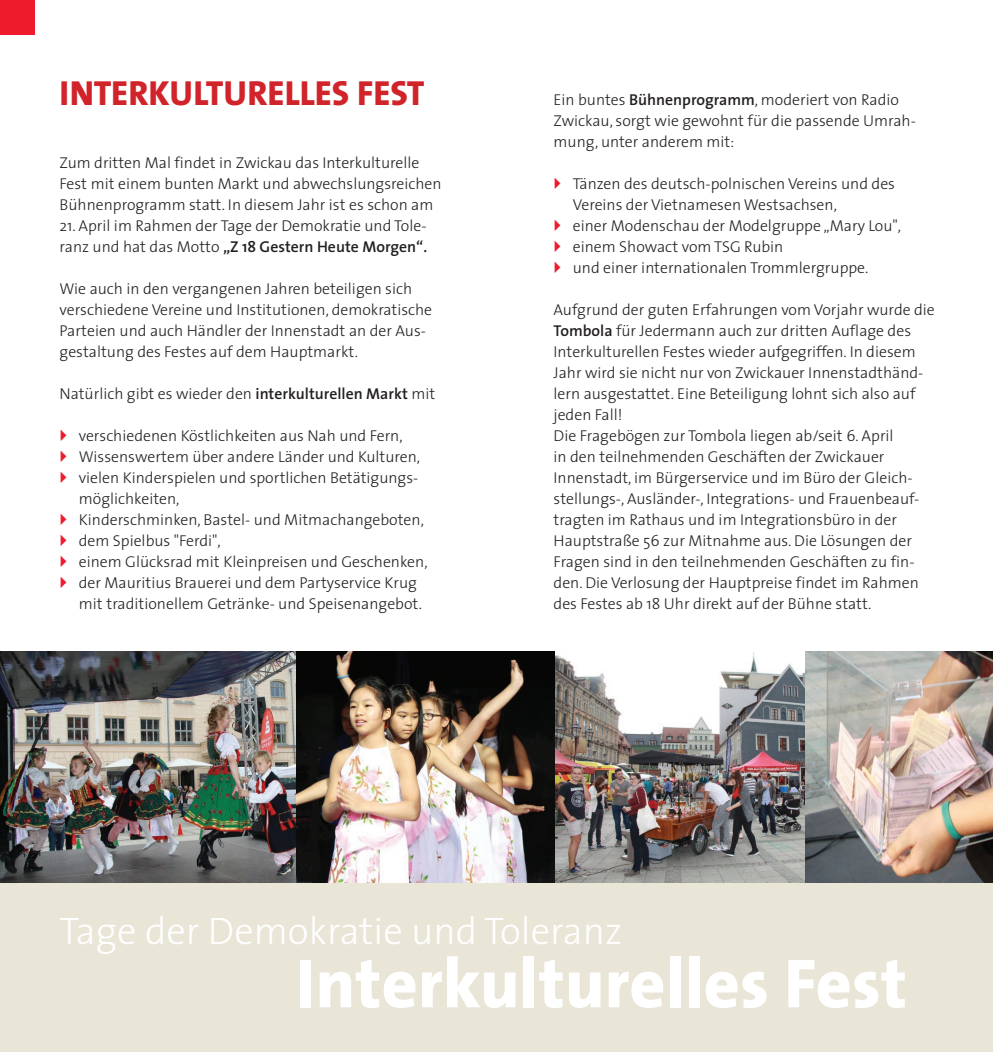
<style>
.page{position:relative;width:993px;height:1052px;background:#fff}
.page>*{position:absolute;margin:0;border:0;box-sizing:border-box;transform-origin:0 0}
.t1{font:800 70px "The Sans";color:#fff}
.t2{font:300 38.5px "The Sans";color:#fff}
.t3{font:800 35px "The Sans";color:#d1232a}
.t4{font:300 15.75px/21px "The Sans";color:#231f20}
.s1{font-weight:600}
</style>
<div class="page">
<div style="left:0;top:0;width:35px;height:35px;background:#ee1b2d"></div>
<div style="left:0;top:861px;width:992px;height:191px;background:#e9e5d7"></div>
<img style="left:554px;top:651px;width:250px;height:231px">
<img style="left:0;top:651px;width:554px;height:231px">
<img style="left:804px;top:651px;width:188px;height:231px">
<h3 class="t3" style="left:60px;top:71px;width:366px">INTERKULTURELLES FEST</h3>
<p class="t4" style="left:60px;top:152px;width:383px">Zum dritten Mal findet in Zwickau das Interkulturelle<br>Fest mit einem bunten Markt und abwechslungsreichen<br>Bühnenprogramm statt. In diesem Jahr ist es schon am</p>
<p class="t4" style="left:60px;top:215px;width:369px">21. April im Rahmen der Tage der Demokratie und Tole&shy;ranz und hat das Motto <span class="s1">„Z 18 Gestern Heute Morgen“.</span></p>
<p class="t4" style="left:60px;top:278px;width:374px">Wie auch in den vergangenen Jahren beteiligen sich verschiedene Vereine und Institutionen, demokratische Parteien und auch Händler der Innenstadt an der Aus&shy;gestaltung des Festes auf dem Hauptmarkt.</p>
<p class="t4" style="left:60px;top:383px;width:377px">Natürlich gibt es wieder den <span class="s1">interkulturellen Markt</span> mit</p>
<p class="t4" style="left:79px;top:425px;width:350px">verschiedenen Köstlichkeiten aus Nah und Fern, Wissenswertem über andere Länder und Kulturen, vielen Kinderspielen und sportlichen Betätigungs&shy;möglichkeiten,<br>Kinderschminken, Bastel- und Mitmachangeboten, dem Spielbus "Ferdi",<br>einem Glücksrad mit Kleinpreisen und Geschenken, der Mauritius Brauerei und dem Partyservice Krug mit traditionellem Getränke- und Speisenangebot.</p>
<p class="t4" style="left:553px;top:89px;width:364px">Ein buntes <span class="s1">Bühnenprogramm</span>, moderiert von Radio<br>Zwickau, sorgt wie gewohnt für die passende Umrah&shy;mung, unter anderem mit:</p>
<p class="t4" style="left:572px;top:173px;width:329px">Tänzen des deutsch-polnischen Vereins und des Vereins der Vietnamesen Westsachsen,<br>einer Modenschau der Modelgruppe „Mary Lou", einem Showact vom TSG Rubin<br>und einer internationalen Trommlergruppe.</p>
<p class="t4" style="left:553px;top:299px;width:382px">Aufgrund der guten Erfahrungen vom Vorjahr wurde die <span class="s1">Tombola</span> für Jedermann auch zur dritten Auflage des Interkulturellen Festes wieder aufgegriffen. In diesem Jahr wird sie nicht nur von Zwickauer Innenstadthänd&shy;lern ausgestattet. Eine Beteiligung lohnt sich also auf jeden Fall!<br>Die Fragebögen zur Tombola liegen ab/seit 6. April<br>in den teilnehmenden Geschäften der Zwickauer Innenstadt, im Bürgerservice und im Büro der Gleich&shy;stellungs-, Ausländer-, Integrations- und Frauenbeauf&shy;tragten im Rathaus und im Integrationsbüro in der Hauptstraße 56 zur Mitnahme aus. Die Lösungen der Fragen sind in den teilnehmenden Geschäften zu fin&shy;den. Die Verlosung der Hauptpreise findet im Rahmen des Festes ab 18 Uhr direkt auf der Bühne statt.</p>
<h2 class="t2" style="left:60px;top:899px;width:564px">Tage der Demokratie und Toleranz</h2>
<h1 class="t1" style="left:296px;top:938px;width:612px">Interkulturelles Fest</h1>
</div>
